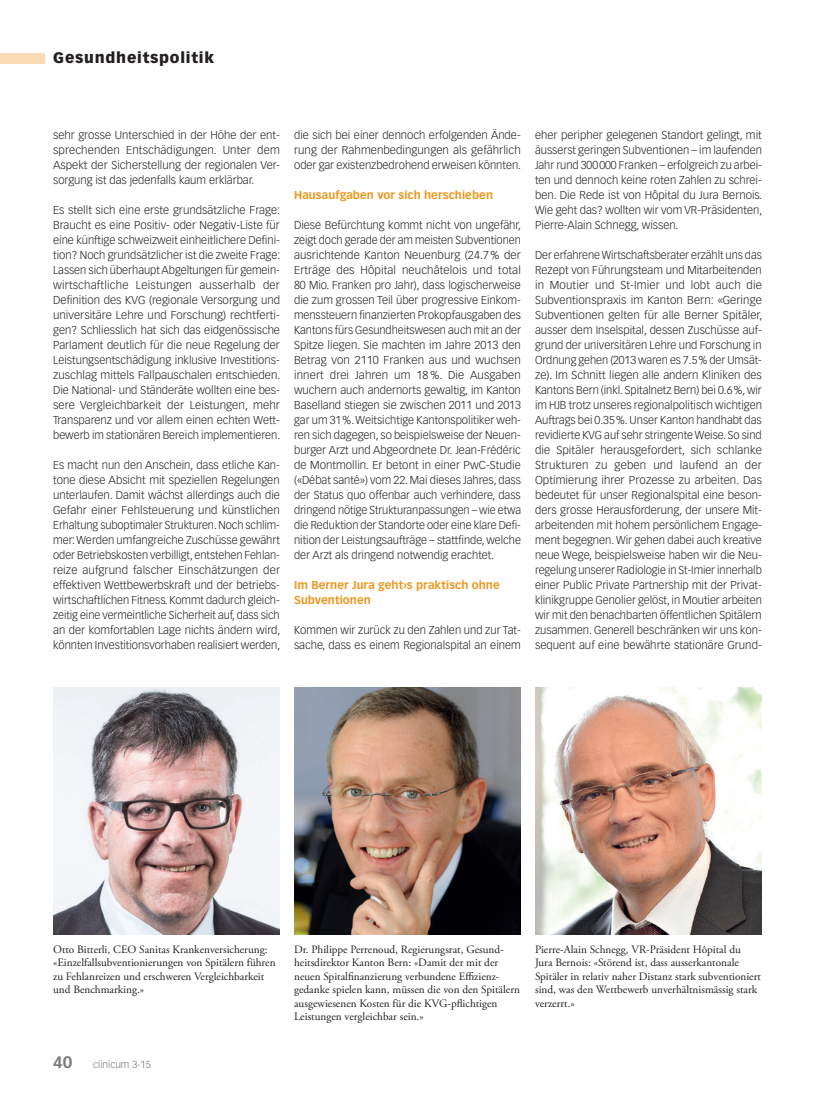
<style>
.page{position:relative;width:815px;height:1099px;background:#fff}
.page>*{position:absolute;margin:0;border:0;box-sizing:border-box;transform-origin:0 0}
.t1{font:900 15px "Vectora LT Std";letter-spacing:.05em;color:#231f20}
.t2{font:300 11.25px/15px "Vectora LT Std";color:#231f20;text-align:justify}
.t3{font:11.25px/13.5px "Adobe Garamond Pro";color:#231f20}
.t4{font:700 11.25px/15px "Vectora LT Std";letter-spacing:.005em;color:#ee961c}
.t5{font:300 10px "Vectora LT Std";color:#76787b}
.s1{font-weight:700;font-size:16.25px}
</style>
<div class="page">
<div style="left:0;top:53px;width:45px;height:10px;background:#fbdbb3"></div>
<img style="left:53px;top:687px;width:227px;height:247px">
<img style="left:294px;top:687px;width:227px;height:247px">
<img style="left:535px;top:687px;width:227px;height:247px">
<h1 class="t1" style="left:53px;top:49px;width:162px">Gesundheitspolitik</h1>
<p class="t2" style="left:53px;top:128px;width:228px">sehr grosse Unterschied in der Höhe der ent&shy;sprechenden Entschädigungen. Unter dem Aspekt der Sicherstellung der regionalen Ver&shy;sorgung ist das jedenfalls kaum erklärbar.</p>
<p class="t2" style="left:53px;top:203px;width:229px">Es stellt sich eine erste grundsätzliche Frage:<br>Braucht es eine Positiv- oder Negativ-Liste für eine künftige schweizweit einheitlichere Defini&shy;tion? Noch grundsätzlicher ist die zweite Frage:<br>Lassen sich überhaupt Abgeltungen für gemein&shy;wirtschaftliche Leistungen ausserhalb der Definition des KVG (regionale Versorgung und universitäre Lehre und Forschung) rechtferti&shy;gen? Schliesslich hat sich das eidgenössische Parlament deutlich für die neue Regelung der Leistungsentschädigung inklusive Investitions&shy;zuschlag mittels Fallpauschalen entschieden.<br>Die National- und Ständeräte wollten eine bes&shy;sere Vergleichbarkeit der Leistungen, mehr Transparenz und vor allem einen echten Wett&shy;bewerb im stationären Bereich implementieren.</p>
<p class="t2" style="left:53px;top:458px;width:229px">Es macht nun den Anschein, dass etliche Kan&shy;tone diese Absicht mit speziellen Regelungen unterlaufen. Damit wächst allerdings auch die Gefahr einer Fehlsteuerung und künstlichen Erhaltung suboptimaler Strukturen. Noch schlim&shy;mer: Werden umfangreiche Zuschüsse gewährt oder Betriebskosten verbilligt, entstehen Fehlan&shy;reize aufgrund falscher Einschätzungen der effektiven Wettbewerbskraft und der betriebs&shy;wirtschaftlichen Fitness. Kommt dadurch gleich&shy;zeitig eine vermeintliche Sicherheit auf, dass sich an der komfortablen Lage nichts ändern wird, könnten Investitionsvorhaben realisiert werden,</p>
<p class="t2" style="left:294px;top:128px;width:229px">die sich bei einer dennoch erfolgenden Ände&shy;rung der Rahmenbedingungen als gefährlich oder gar existenzbedrohend erweisen könnten.</p>
<p class="t4" style="left:294px;top:188px;width:200px">Hausaufgaben vor sich herschieben</p>
<p class="t2" style="left:294px;top:218px;width:229px">Diese Befürchtung kommt nicht von ungefähr, zeigt doch gerade der am meisten Subventionen ausrichtende Kanton Neuenburg (24.7% der Erträge des Hôpital neuchâtelois und total 80 Mio. Franken pro Jahr), dass logischerweise die zum grossen Teil über progressive Einkom&shy;menssteuern finanzierten Prokopfausgaben des Kantons fürs Gesundheitswesen auch mit an der Spitze liegen. Sie machten im Jahre 2013 den Betrag von 2110 Franken aus und wuchsen innert drei Jahren um 18%. Die Ausgaben wuchern auch andernorts gewaltig, im Kanton Baselland stiegen sie zwischen 2011 und 2013 gar um 31%. Weitsichtige Kantonspolitiker weh&shy;ren sich dagegen, so beispielsweise der Neuen&shy;burger Arzt und Abgeordnete Dr. Jean-Frédéric de Montmollin. Er betont in einer PwC-Studie («Débat santé») vom 22. Mai dieses Jahres, dass der Status quo offenbar auch verhindere, dass dringend nötige Strukturanpassungen – wie etwa die Reduktion der Standorte oder eine klare Defi&shy;nition der Leistungsaufträge – stattfinde, welche der Arzt als dringend notwendig erachtet.</p>
<p class="t4" style="left:294px;top:578px;width:207px">Im Berner Jura geht›s praktisch ohne<br>Subventionen</p>
<p class="t2" style="left:294px;top:623px;width:228px">Kommen wir zurück zu den Zahlen und zur Tat&shy;sache, dass es einem Regionalspital an einem</p>
<p class="t2" style="left:535px;top:128px;width:229px">eher peripher gelegenen Standort gelingt, mit äusserst geringen Subventionen – im laufenden Jahr rund 300000 Franken – erfolgreich zu arbei&shy;ten und dennoch keine roten Zahlen zu schrei&shy;ben. Die Rede ist von Hôpital du Jura Bernois.<br>Wie geht das? wollten wir vom VR-Präsidenten, Pierre-Alain Schnegg, wissen.</p>
<p class="t2" style="left:535px;top:248px;width:229px">Der erfahrene Wirtschaftsberater erzählt uns das Rezept von Führungsteam und Mitarbeitenden in Moutier und St-Imier und lobt auch die Subventionspraxis im Kanton Bern: «Geringe Subventionen gelten für alle Berner Spitäler, ausser dem Inselspital, dessen Zuschüsse auf&shy;grund der universitären Lehre und Forschung in Ordnung gehen (2013 waren es 7.5% der Umsät&shy;ze). Im Schnitt liegen alle andern Kliniken des Kantons Bern (inkl. Spitalnetz Bern) bei 0.6%, wir im HJB trotz unseres regionalpolitisch wichtigen Auftrags bei 0.35%. Unser Kanton handhabt das revidierte KVG auf sehr stringente Weise. So sind die Spitäler herausgefordert, sich schlanke Strukturen zu geben und laufend an der Optimierung ihrer Prozesse zu arbeiten. Das bedeutet für unser Regionalspital eine beson&shy;ders grosse Herausforderung, der unsere Mit&shy;arbeitenden mit hohem persönlichem Engage&shy;ment begegnen. Wir gehen dabei auch kreative neue Wege, beispielsweise haben wir die Neu&shy;regelung unserer Radiologie in St-Imier innerhalb einer Public Private Partnership mit der Privat&shy;klinikgruppe Genolier gelöst, in Moutier arbeiten wir mit den benachbarten öffentlichen Spitälern zusammen. Generell beschränken wir uns kon&shy;sequent auf eine bewährte stationäre Grund-</p>
<p class="t3" style="left:53px;top:942px;width:224px">Otto Bitterli, CEO Sanitas Krankenversicherung: «Einzelfallsubventionierungen von Spitälern führen zu Fehlanreizen und erschweren Vergleichbarkeit und Benchmarking.»</p>
<p class="t3" style="left:294px;top:942px;width:227px">Dr. Philippe Perrenoud, Regierungsrat, Gesund&shy;heitsdirektor Kanton Bern: «Damit der mit der neuen Spitalfinanzierung verbundene Effizienz&shy;gedanke spielen kann, müssen die von den Spitälern ausgewiesenen Kosten für die KVG-pflichtigen Leistungen vergleichbar sein.»</p>
<p class="t3" style="left:535px;top:942px;width:227px">Pierre-Alain Schnegg, VR-Präsident Hôpital du Jura Bernois: «Störend ist, dass ausserkantonale Spitäler in relativ naher Distanz stark subventioniert sind, was den Wettbewerb unverhältnismässig stark verzerrt.»</p>
<p class="t5" style="left:53px;top:1058px;width:99px"><span class="s1">40</span> clinicum 3-15</p>
</div>
